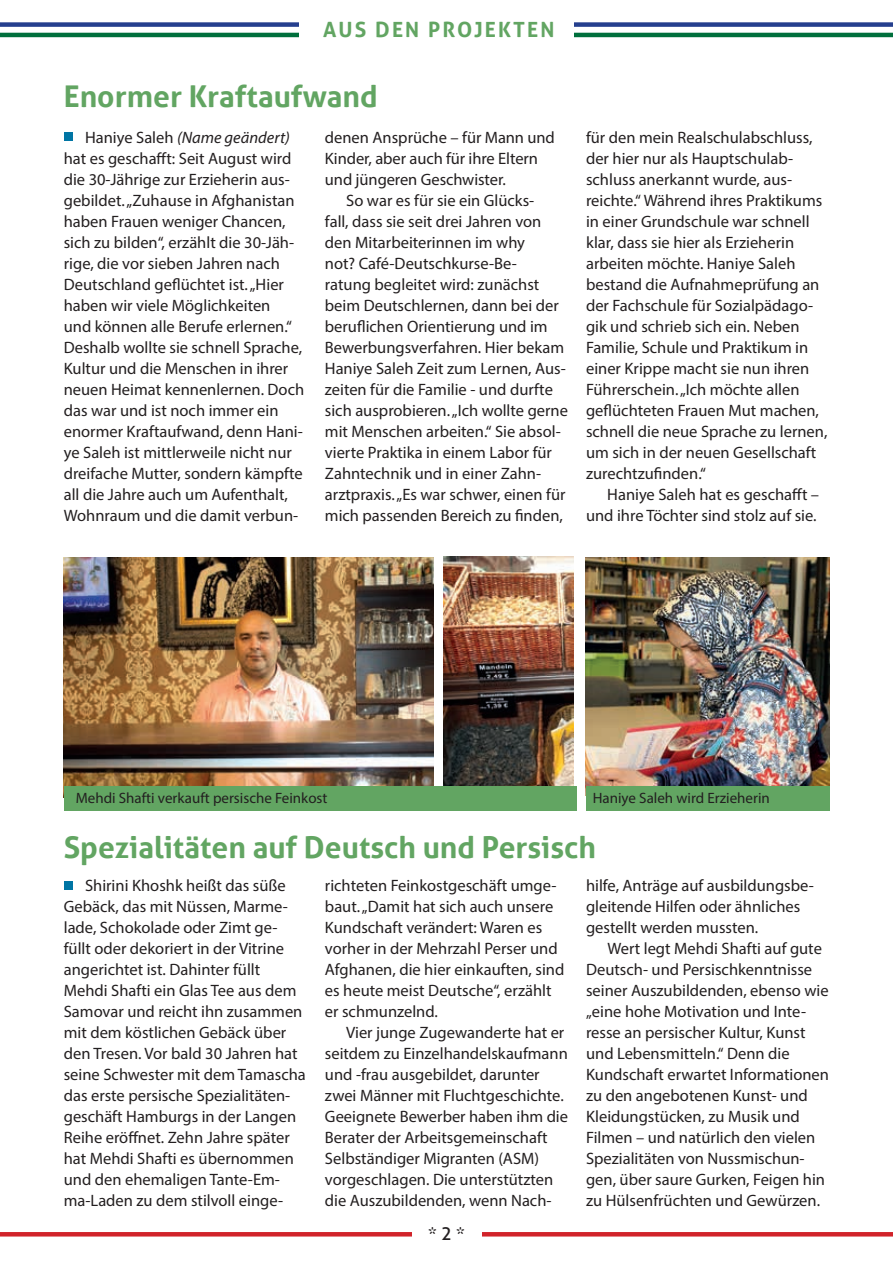
<style>
.page{position:relative;width:893px;height:1263px;background:#fff}
.page>*{position:absolute;margin:0;border:0;box-sizing:border-box;transform-origin:0 0}
.t1{font:700 30px "Aller";color:#62a562}
.t2{font:700 21px "Aller";letter-spacing:.1em;color:#62a562}
.t3{font:18px "Aller";color:#231f20}
.t4{font:16.5px/21px "Myriad Pro";color:#231f20}
.t5{font:15px "Myriad Pro";color:#231f20}
.s1{font-style:italic}
</style>
<div class="page">
<img style="left:586px;top:557px;width:243px;height:230px">
<img style="left:64px;top:557px;width:370px;height:230px">
<div style="left:586px;top:787px;width:243px;height:24px;background:#62a562"></div>
<img style="left:444px;top:556px;width:130px;height:231px">
<div style="left:64px;top:787px;width:513px;height:24px;background:#62a562"></div>
<hr style="left:0;top:1232px;width:893px;height:4px;background:#d1232a">
<div style="left:412px;top:1210px;width:70px;height:42px;background:#fff"></div>
<div style="left:0;top:22px;width:893px;height:5px;background:#253f8e"></div>
<hr style="left:0;top:33px;width:893px;height:4px;background:#006f3c">
<div style="left:300px;top:9px;width:274px;height:40px;background:#fff"></div>
<div style="left:64px;top:133px;width:8px;height:8px;background:#0075a4"></div>
<div style="left:64px;top:881px;width:8px;height:9px;background:#0075a4"></div>
<p class="t2" style="left:323px;top:17px;width:233px">AUS DEN PROJEKTEN</p>
<h1 class="t1" style="left:64px;top:79px;width:316px">Enormer Kraftaufwand</h1>
<p class="t4" style="left:64px;top:126px;width:242px;text-indent:21px">Haniye Saleh <span class="s1">(Name geändert) </span>hat es geschafft: Seit August wird die 30-Jährige zur Erzieherin aus&shy;gebildet. „Zuhause in Afghanistan haben Frauen weniger Chancen, sich zu bilden“, erzählt die 30-Jäh&shy;rige, die vor sieben Jahren nach Deutschland geflüchtet ist. „Hier haben wir viele Möglichkeiten<br>und können alle Berufe erlernen.“ Deshalb wollte sie schnell Sprache, Kultur und die Menschen in ihrer neuen Heimat kennenlernen. Doch das war und ist noch immer ein enormer Kraftaufwand, denn Hani&shy;ye Saleh ist mittlerweile nicht nur dreifache Mutter, sondern kämpfte all die Jahre auch um Aufenthalt, Wohnraum und die damit verbun-</p>
<p class="t4" style="left:325px;top:126px;width:231px">denen Ansprüche – für Mann und<br>Kinder, aber auch für ihre Eltern und jüngeren Geschwister.</p>
<p class="t4" style="left:325px;top:189px;width:245px;text-indent:21px">So war es für sie ein Glücks-<br>fall, dass sie seit drei Jahren von den Mitarbeiterinnen im why<br>not? Café-Deutschkurse-Be-<br>ratung begleitet wird: zunächst beim Deutschlernen, dann bei der beruflichen Orientierung und im Bewerbungsverfahren. Hier bekam Haniye Saleh Zeit zum Lernen, Aus&shy;zeiten für die Familie - und durfte sich ausprobieren. „Ich wollte gerne mit Menschen arbeiten.“ Sie absol&shy;vierte Praktika in einem Labor für Zahntechnik und in einer Zahn&shy;arztpraxis. „Es war schwer, einen für mich passenden Bereich zu finden,</p>
<p class="t4" style="left:586px;top:126px;width:243px">für den mein Realschulabschluss, der hier nur als Hauptschulab&shy;schluss anerkannt wurde, aus&shy;reichte.“ Während ihres Praktikums in einer Grundschule war schnell klar, dass sie hier als Erzieherin arbeiten möchte. Haniye Saleh bestand die Aufnahmeprüfung an der Fachschule für Sozialpädago&shy;gik und schrieb sich ein. Neben<br>Familie, Schule und Praktikum in einer Krippe macht sie nun ihren<br>Führerschein. „Ich möchte allen geflüchteten Frauen Mut machen, schnell die neue Sprache zu lernen, um sich in der neuen Gesellschaft zurechtzufinden.“</p>
<p class="t4" style="left:586px;top:483px;width:235px;text-align:right">Haniye Saleh hat es geschafft – und ihre Töchter sind stolz auf sie.</p>
<p class="t5" style="left:76px;top:789px;width:253px">Mehdi Shafti verkauft persische Feinkost</p>
<p class="t5" style="left:593px;top:788px;width:179px">Haniye Saleh wird Erzieherin</p>
<h1 class="t1" style="left:64px;top:830px;width:534px">Spezialitäten auf Deutsch und Persisch</h1>
<p class="t4" style="left:64px;top:874px;width:244px;text-indent:21px">Shirini Khoshk heißt das süße<br>Gebäck, das mit Nüssen, Marme&shy;lade, Schokolade oder Zimt ge&shy;füllt oder dekoriert in der Vitrine angerichtet ist. Dahinter füllt<br>Mehdi Shafti ein Glas Tee aus dem<br>Samovar und reicht ihn zusammen mit dem köstlichen Gebäck über den Tresen. Vor bald 30 Jahren hat seine Schwester mit dem Tamascha das erste persische Spezialitäten&shy;geschäft Hamburgs in der Langen<br>Reihe eröffnet. Zehn Jahre später hat Mehdi Shafti es übernommen und den ehemaligen Tante-Em&shy;ma-Laden zu dem stilvoll einge-</p>
<p class="t4" style="left:325px;top:874px;width:241px">richteten Feinkostgeschäft umge&shy;baut. „Damit hat sich auch unsere<br>Kundschaft verändert: Waren es vorher in der Mehrzahl Perser und<br>Afghanen, die hier einkauften, sind es heute meist Deutsche“, erzählt er schmunzelnd.</p>
<p class="t4" style="left:325px;top:1021px;width:245px;text-indent:21px">Vier junge Zugewanderte hat er seitdem zu Einzelhandelskaufmann und -frau ausgebildet, darunter zwei Männer mit Fluchtgeschichte.<br>Geeignete Bewerber haben ihm die Berater der Arbeitsgemeinschaft Selbständiger Migranten (ASM) vorgeschlagen. Die unterstützten die Auszubildenden, wenn Nach-</p>
<p class="t3" style="left:428px;top:1223px;width:38px">* 2 *</p>
<p class="t4" style="left:586px;top:874px;width:229px">hilfe, Anträge auf ausbildungsbe&shy;gleitende Hilfen oder ähnliches gestellt werden mussten.</p>
<p class="t4" style="left:586px;top:937px;width:244px;text-indent:21px">Wert legt Mehdi Shafti auf gute<br>Deutsch- und Persischkenntnisse seiner Auszubildenden, ebenso wie „eine hohe Motivation und Inte&shy;resse an persischer Kultur, Kunst und Lebensmitteln.“ Denn die<br>Kundschaft erwartet Informationen zu den angebotenen Kunst- und<br>Kleidungstücken, zu Musik und<br>Filmen – und natürlich den vielen<br>Spezialitäten von Nussmischun&shy;gen, über saure Gurken, Feigen hin zu Hülsenfrüchten und Gewürzen.</p>
</div>
